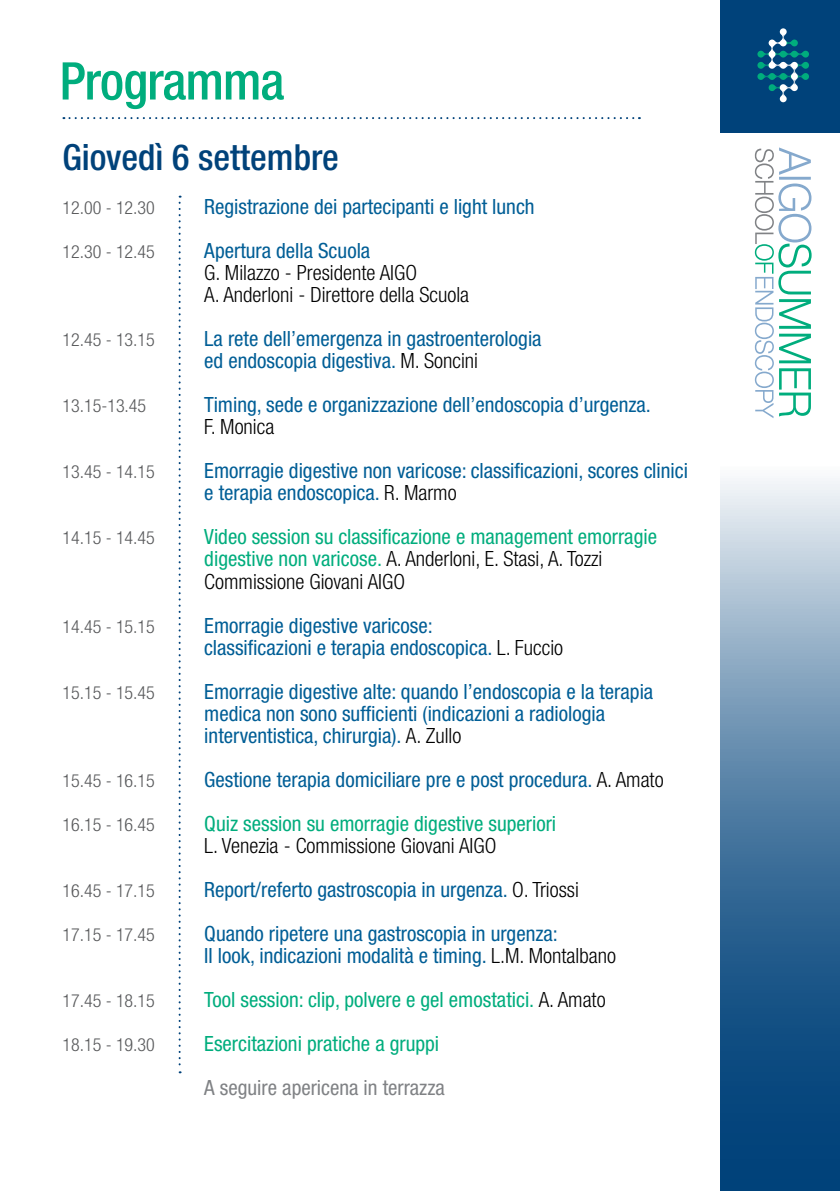
<style>
.page{position:relative;width:840px;height:1191px;background:#fff}
.page>*{position:absolute;margin:0;border:0;box-sizing:border-box;transform-origin:0 0}
.t1{font:500 condensed 52px "Helvetica Neue LT Std";letter-spacing:-.02em;color:#00ad7d}
.t2{font:500 condensed 36px "Helvetica Neue LT Std";color:#00427a}
.t3{font:condensed 21px/22px "Helvetica Neue LT Std";color:#005e96}
.t4{font:condensed 21px/22px "Helvetica Neue LT Std";color:#00ad7d}
.t5{font:300 condensed 21px/22px "Helvetica Neue LT Std";color:#000}
.t6{font:condensed 21px "Helvetica Neue LT Std";color:#808285}
.t7{font:300 condensed 18px "Helvetica Neue LT Std";color:#58595b}
.s1{font-weight:300;color:#000}
</style>
<div class="page">
<svg style="left:754px;top:147px;width:57px;height:271px"></svg>
<svg style="left:720px;top:478px;width:119px;height:713px;background:#5782a7"></svg>
<div style="left:720px;top:0;width:119px;height:132px;background:#00427a"></div>
<div style="left:757px;top:62px;width:6px;height:7px;background:#00ad7d;border-radius:50%"></div>
<div style="left:757px;top:73px;width:6px;height:7px;background:#00ad7d;border-radius:50%"></div>
<svg style="left:801px;top:51px;width:7px;height:7px"></svg>
<div style="left:801px;top:62px;width:7px;height:7px;background:#00ad7d;border-radius:50%"></div>
<div style="left:801px;top:73px;width:7px;height:7px;background:#00ad7d;border-radius:50%"></div>
<div style="left:757px;top:51px;width:6px;height:7px;background:#00ad7d;border-radius:50%"></div>
<svg style="left:763px;top:28px;width:39px;height:74px"></svg>
<svg style="left:63px;top:117px;width:576px;height:2px"></svg>
<svg style="left:178px;top:196px;width:2px;height:877px"></svg>
<h1 class="t1" style="left:60px;top:50px;width:226px">Programma</h1>
<h2 class="t2" style="left:62px;top:136px;width:278px">Giovedì 6 settembre</h2>
<p class="t7" style="left:62px;top:198px;width:94px">12.00 - 12.30</p>
<p class="t3" style="left:204px;top:196px;width:332px">Registrazione dei partecipanti e light lunch</p>
<p class="t7" style="left:62px;top:242px;width:94px">12.30 - 12.45</p>
<p class="t3" style="left:204px;top:240px;width:167px">Apertura della Scuola</p>
<p class="t5" style="left:204px;top:262px;width:266px">G. Milazzo - Presidente AIGO<br>A. Anderloni - Direttore della Scuola</p>
<p class="t7" style="left:62px;top:330px;width:94px">12.45 - 13.15</p>
<p class="t3" style="left:204px;top:328px;width:338px">La rete dell’emergenza in gastroenterologia ed endoscopia digestiva. <span class="s1">M. Soncini</span></p>
<p class="t7" style="left:62px;top:396px;width:85px">13.15-13.45</p>
<p class="t3" style="left:204px;top:394px;width:448px">Timing, sede e organizzazione dell’endoscopia d’urgenza.</p>
<p class="t5" style="left:204px;top:416px;width:71px">F. Monica</p>
<p class="t7" style="left:62px;top:462px;width:94px">13.45 - 14.15</p>
<p class="t3" style="left:204px;top:460px;width:485px">Emorragie digestive non varicose: classificazioni, scores clinici e terapia endoscopica. <span class="s1">R. Marmo</span></p>
<p class="t7" style="left:62px;top:528px;width:94px">14.15 - 14.45</p>
<p class="t4" style="left:204px;top:526px;width:454px">Video session su classificazione e management emorragie digestive non varicose. <span class="s1">A. Anderloni, E. Stasi, A. Tozzi<br>Commissione Giovani AIGO</span></p>
<p class="t7" style="left:62px;top:616px;width:94px">14.45 - 15.15</p>
<p class="t3" style="left:204px;top:614px;width:360px">Emorragie digestive varicose:<br>classificazioni e terapia endoscopica. <span class="s1">L. Fuccio</span></p>
<p class="t7" style="left:62px;top:682px;width:94px">15.15 - 15.45</p>
<p class="t3" style="left:204px;top:680px;width:450px">Emorragie digestive alte: quando l’endoscopia e la terapia medica non sono sufficienti (indicazioni a radiologia interventistica, chirurgia). <span class="s1">A. Zullo</span></p>
<p class="t7" style="left:62px;top:770px;width:94px">15.45 - 16.15</p>
<p class="t3" style="left:204px;top:768px;width:460px">Gestione terapia domiciliare pre e post procedura. <span class="s1">A. Amato</span></p>
<p class="t7" style="left:62px;top:814px;width:94px">16.15 - 16.45</p>
<p class="t4" style="left:204px;top:812px;width:353px">Quiz session su emorragie digestive superiori</p>
<p class="t5" style="left:204px;top:834px;width:293px">L. Venezia - Commissione Giovani AIGO</p>
<p class="t7" style="left:62px;top:880px;width:94px">16.45 - 17.15</p>
<p class="t3" style="left:204px;top:878px;width:376px">Report/referto gastroscopia in urgenza. <span class="s1">O. Triossi</span></p>
<p class="t7" style="left:62px;top:924px;width:94px">17.15 - 17.45</p>
<p class="t3" style="left:204px;top:922px;width:413px">Quando ripetere una gastroscopia in urgenza:<br>II look, indicazioni modalità e timing. <span class="s1">L.M. Montalbano</span></p>
<p class="t7" style="left:62px;top:990px;width:94px">17.45 - 18.15</p>
<p class="t4" style="left:204px;top:988px;width:402px">Tool session: clip, polvere e gel emostatici. <span class="s1">A. Amato</span></p>
<p class="t7" style="left:62px;top:1034px;width:94px">18.15 - 19.30</p>
<p class="t4" style="left:204px;top:1032px;width:236px">Esercitazioni pratiche a gruppi</p>
<p class="t6" style="left:204px;top:1075px;width:242px">A seguire apericena in terrazza</p>
</div>
